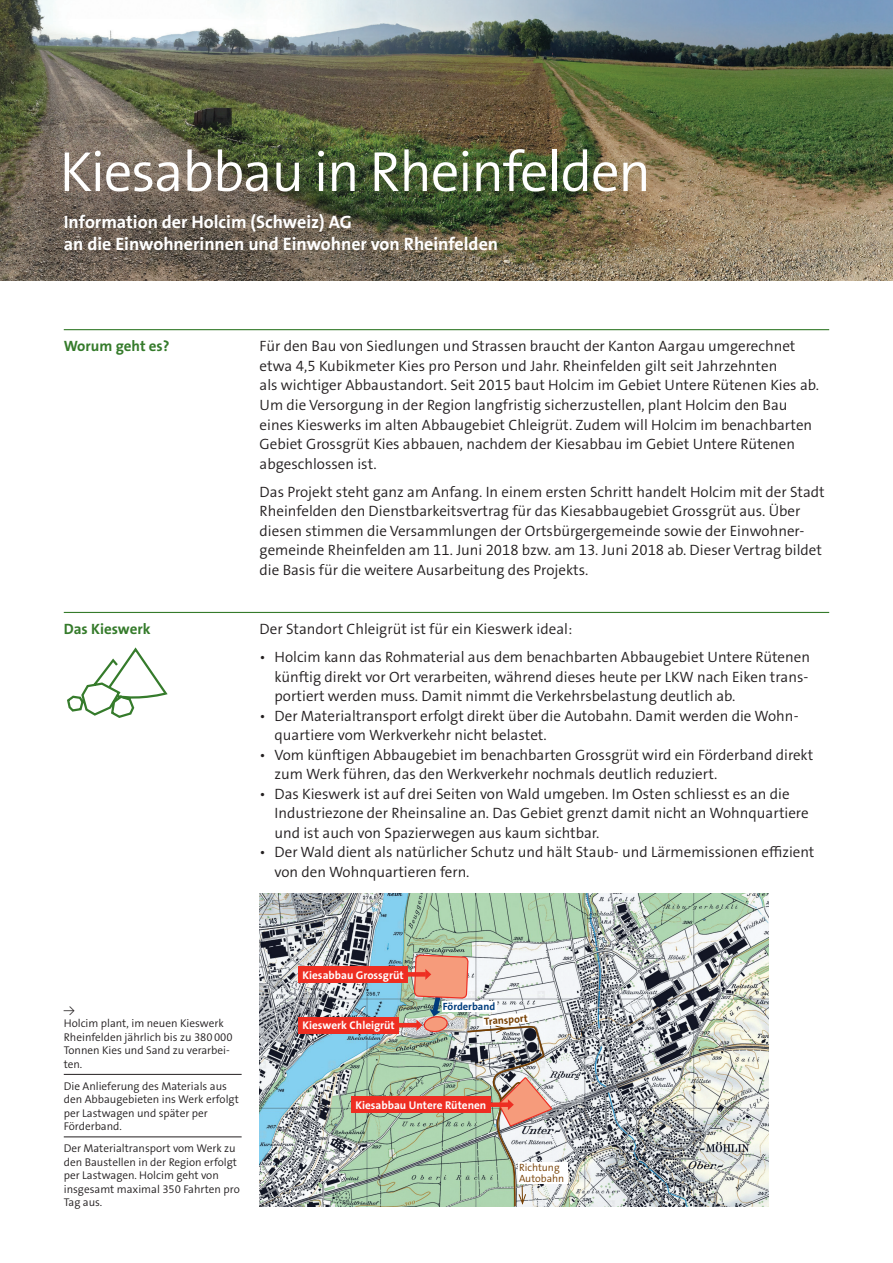
<style>
.page{position:relative;width:893px;height:1263px;background:#fff}
.page>*{position:absolute;margin:0;border:0;box-sizing:border-box;transform-origin:0 0}
.t1{font:57px "The Sans LP4 Se Lig";letter-spacing:-.025em;color:#fff}
.t2{font:18px/21.8px "The Sans LP7 Bld";color:#fff}
.t3{font:15px/19.5px "The Sans LP4 Se Lig";color:#231f20}
.t4{font:15px "The Sans LP7 Bld";color:#357b2b}
.t5{font:11.25px/13.5px "The Sans LP4 Se Lig";color:#231f20}
.t6{font:11.25px "The Sans LP7 Bld";color:#fff}
.t7{font:10.5px/11.2px "The Sans LP4 Se Lig";color:#753e00}
.t8{font:10.5px "The Sans LP7 Bld";color:#013d7d}
.t9{font:10.5px "The Sans LP7 Bld";color:#753e00}
</style>
<div class="page">
<img style="left:0;top:0;width:893px;height:281px">
<img style="left:260px;top:893px;width:509px;height:313px">
<div style="left:518px;top:1162px;width:49px;height:21px;background:#fff"></div>
<hr style="left:64px;top:612px;width:765px;height:1px;background:#357b2b">
<hr style="left:64px;top:329px;width:765px;height:1px;background:#357b2b">
<svg style="left:67px;top:647px;width:101px;height:71px"></svg>
<div style="left:351px;top:1096px;width:140px;height:17px;background:#ee2e22"></div>
<div style="left:298px;top:1017px;width:101px;height:16px;background:#ee2e22"></div>
<div style="left:298px;top:966px;width:110px;height:17px;background:#ee2e22"></div>
<svg style="left:408px;top:972px;width:5px;height:4px"></svg>
<hr style="left:398px;top:1023px;width:19px;height:4px;background:#ee2e22">
<svg style="left:413px;top:954px;width:139px;height:253px"></svg>
<hr style="left:64px;top:1074px;width:178px;height:1px;background:#231f20">
<hr style="left:64px;top:1136px;width:178px;height:1px;background:#231f20">
<h1 class="t1" style="left:60px;top:135px;width:593px">Kiesabbau in Rheinfelden</h1>
<p class="t2" style="left:64px;top:211px;width:436px">Information der Holcim (Schweiz) AG<br>an die Einwohnerinnen und Einwohner von Rheinfelden</p>
<p class="t4" style="left:64px;top:337px;width:107px">Worum geht es?</p>
<p class="t4" style="left:64px;top:620px;width:88px">Das Kieswerk</p>
<p class="t3" style="left:260px;top:337px;width:561px">Für den Bau von Siedlungen und Strassen braucht der Kanton Aargau umgerechnet etwa 4,5 Kubikmeter Kies pro Person und Jahr. Rheinfelden gilt seit Jahrzehnten<br>als wichtiger Abbaustandort. Seit 2015 baut Holcim im Gebiet Untere Rütenen Kies ab.<br>Um die Versorgung in der Region langfristig sicherzustellen, plant Holcim den Bau eines Kieswerks im alten Abbaugebiet Chleigrüt. Zudem will Holcim im benachbarten Gebiet Grossgrüt Kies abbauen, nachdem der Kiesabbau im Gebiet Untere Rütenen abgeschlossen ist.</p>
<p class="t3" style="left:260px;top:482px;width:567px">Das Projekt steht ganz am Anfang. In einem ersten Schritt handelt Holcim mit der Stadt Rheinfelden den Dienstbarkeitsvertrag für das Kiesabbaugebiet Grossgrüt aus. Über diesen stimmen die Versammlungen der Ortsbürgergemeinde sowie der Einwohner&shy;gemeinde Rheinfelden am 11. Juni 2018 bzw. am 13. Juni 2018 ab. Dieser Vertrag bildet die Basis für die weitere Ausarbeitung des Projekts.</p>
<p class="t3" style="left:260px;top:619px;width:314px">Der Standort Chleigrüt ist für ein Kieswerk ideal:</p>
<p class="t3" style="left:274px;top:648px;width:537px;text-align:justify;text-indent:-15px">• Holcim kann das Rohmaterial aus dem benachbarten Abbaugebiet Untere Rütenen künftig direkt vor Ort verarbeiten, während dieses heute per LKW nach Eiken trans&shy;portiert werden muss. Damit nimmt die Verkehrsbelastung deutlich ab.</p>
<p class="t3" style="left:274px;top:706px;width:526px;text-indent:-15px">• Der Materialtransport erfolgt direkt über die Autobahn. Damit werden die Wohn&shy;quartiere vom Werkverkehr nicht belastet.</p>
<p class="t3" style="left:274px;top:745px;width:540px;text-indent:-15px">• Vom künftigen Abbaugebiet im benachbarten Grossgrüt wird ein Förderband direkt zum Werk führen, das den Werkverkehr nochmals deutlich reduziert.</p>
<p class="t3" style="left:274px;top:784px;width:536px;text-indent:-15px">• Das Kieswerk ist auf drei Seiten von Wald umgeben. Im Osten schliesst es an die<br>Industriezone der Rheinsaline an. Das Gebiet grenzt damit nicht an Wohnquartiere und ist auch von Spazierwegen aus kaum sichtbar.</p>
<p class="t3" style="left:274px;top:842px;width:541px;text-indent:-15px">• Der Wald dient als natürlicher Schutz und hält Staub- und Lärmemissionen effizient von den Wohnquartieren fern.</p>
<p class="t5" style="left:64px;top:1003px;width:170px">→<br>Holcim plant, im neuen Kieswerk<br>Rheinfelden jährlich bis zu 380000<br>Tonnen Kies und Sand zu verarbei&shy;ten.</p>
<p class="t5" style="left:64px;top:1079px;width:177px">Die Anlieferung des Materials aus den Abbaugebieten ins Werk erfolgt per Lastwagen und später per<br>Förderband.</p>
<p class="t5" style="left:64px;top:1142px;width:177px">Der Materialtransport vom Werk zu den Baustellen in der Region erfolgt per Lastwagen. Holcim geht von insgesamt maximal 350 Fahrten pro<br>Tag aus.</p>
<p class="t6" style="left:303px;top:967px;width:103px">Kiesabbau Grossgrüt</p>
<p class="t6" style="left:303px;top:1018px;width:94px">Kieswerk Chleigrüt</p>
<p class="t8" style="left:443px;top:1000px;width:54px">Förderband</p>
<p class="t9" style="left:484px;top:1015px;width:45px;rotate:-4deg">Transport</p>
<p class="t6" style="left:355px;top:1098px;width:132px">Kiesabbau Untere Rütenen</p>
<p class="t7" style="left:519px;top:1162px;width:47px">Richtung<br>Autobahn</p>
</div>
